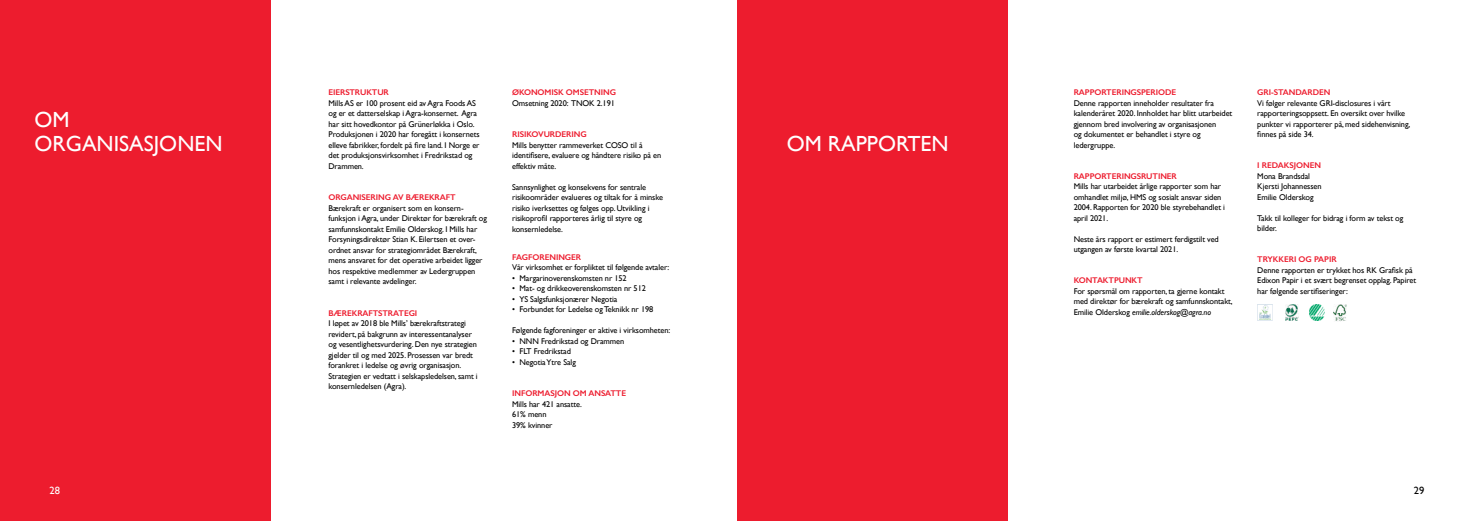
<style>
.page{position:relative;width:1474px;height:521px;background:#fff}
.page>*{position:absolute;margin:0;border:0;box-sizing:border-box;transform-origin:0 0}
.t1{font:21.88px/24.5px "Gill Sans";color:#fff}
.t2{font:10.5px "Gill Sans";color:#000}
.t3{font:10.5px "Gill Sans";color:#fff}
.t4{font:8.31px/10.5px "Gill Sans";letter-spacing:-.01em;color:#000}
.t5{font:600 8.31px "Gill Sans";letter-spacing:-.01em;color:#ed1c2e}
.s1{font-style:italic}
</style>
<div class="page">
<div style="left:0;top:0;width:270px;height:521px;background:#ed1c2e"></div>
<div style="left:737px;top:0;width:270px;height:521px;background:#ed1c2e"></div>
<img style="left:1285px;top:305px;width:13px;height:15px">
<img style="left:1257px;top:305px;width:14px;height:15px">
<img style="left:1333px;top:304px;width:13px;height:17px">
<img style="left:1309px;top:305px;width:15px;height:15px">
<h1 class="t1" style="left:35px;top:107px;width:189px">OM<br>ORGANISASJONEN</h1>
<p class="t3" style="left:50px;top:484px;width:12px">28</p>
<p class="t5" style="left:328px;top:87px;width:62px">EIERSTRUKTUR</p>
<p class="t4" style="left:328px;top:98px;width:153px">Mills AS er 100 prosent eid av Agra Foods AS og er et datterselskap i Agra-konsernet. Agra har sitt hovedkontor på Grünerløkka i Oslo.<br>Produksjonen i 2020 har foregått i konsernets elleve fabrikker, fordelt på fire land. I Norge er det produksjonsvirksomhet i Fredrikstad og Drammen.</p>
<p class="t5" style="left:328px;top:192px;width:129px">ORGANISERING AV BÆREKRAFT</p>
<p class="t4" style="left:328px;top:203px;width:160px">Bærekraft er organisert som en konsern&shy;funksjon i Agra, under Direktør for bærekraft og samfunnskontakt Emilie Olderskog. I Mills har Forsyningsdirektør Stian K. Eilertsen et over&shy;ordnet ansvar for strategiområdet Bærekraft, mens ansvaret for det operative arbeidet ligger hos respektive medlemmer av Ledergruppen samt i relevante avdelinger.</p>
<p class="t5" style="left:328px;top:308px;width:90px">BÆREKRAFTSTRATEGI</p>
<p class="t4" style="left:328px;top:318px;width:151px">I løpet av 2018 ble Mills’ bærekraftstrategi revidert, på bakgrunn av interessentanalyser og vesentlighetsvurdering. Den nye strategien gjelder til og med 2025. Prosessen var bredt forankret i ledelse og øvrig organisasjon.<br>Strategien er vedtatt i selskapsledelsen, samt i konsernledelsen (Agra).</p>
<p class="t5" style="left:512px;top:87px;width:105px">ØKONOMISK OMSETNING</p>
<p class="t4" style="left:512px;top:98px;width:104px">Omsetning 2020: TNOK 2.191</p>
<p class="t5" style="left:512px;top:129px;width:76px">RISIKOVURDERING</p>
<p class="t4" style="left:512px;top:140px;width:151px">Mills benytter rammeverket COSO til å identifisere, evaluere og håndtere risiko på en effektiv måte.</p>
<p class="t4" style="left:512px;top:182px;width:152px">Sannsynlighet og konsekvens for sentrale risikoområder evalueres og tiltak for å minske risiko iverksettes og følges opp. Utvikling i risikoprofil rapporteres årlig til styre og konsernledelse.</p>
<p class="t5" style="left:512px;top:252px;width:71px">FAGFORENINGER</p>
<p class="t4" style="left:512px;top:262px;width:159px">Vår virksomhet er forpliktet til følgende avtaler:</p>
<p class="t4" style="left:512px;top:272px;width:116px">• Margarinoverenskomsten nr 152</p>
<p class="t4" style="left:512px;top:283px;width:135px">• Mat- og drikkeoverenskomsten nr 512</p>
<p class="t4" style="left:512px;top:293px;width:107px">• YS Salgsfunksjonærer Negotia</p>
<p class="t4" style="left:512px;top:304px;width:143px">• Forbundet for Ledelse og Teknikk nr 198</p>
<p class="t4" style="left:512px;top:325px;width:160px">Følgende fagforeninger er aktive i virksomheten:</p>
<p class="t4" style="left:512px;top:335px;width:114px">• NNN Fredrikstad og Drammen</p>
<p class="t4" style="left:512px;top:346px;width:60px">• FLT Fredrikstad</p>
<p class="t4" style="left:512px;top:356px;width:65px">• Negotia Ytre Salg</p>
<p class="t5" style="left:512px;top:388px;width:115px">INFORMASJON OM ANSATTE</p>
<p class="t4" style="left:512px;top:398px;width:71px">Mills har 421 ansatte.<br>61% menn<br>39% kvinner</p>
<h1 class="t1" style="left:786px;top:131px;width:163px">OM RAPPORTEN</h1>
<p class="t5" style="left:1073px;top:87px;width:104px">RAPPORTERINGSPERIODE</p>
<p class="t4" style="left:1073px;top:98px;width:160px">Denne rapporten inneholder resultater fra kalenderåret 2020. Innholdet har blitt utarbeidet gjennom bred involvering av organisasjonen<br>og dokumentet er behandlet i styre og ledergruppe.</p>
<p class="t5" style="left:1073px;top:171px;width:105px">RAPPORTERINGSRUTINER</p>
<p class="t4" style="left:1073px;top:181px;width:153px">Mills har utarbeidet årlige rapporter som har omhandlet miljø, HMS og sosialt ansvar siden 2004. Rapporten for 2020 ble styrebehandlet i april 2021.</p>
<p class="t4" style="left:1073px;top:234px;width:147px">Neste års rapport er estimert ferdigstilt ved utgangen av første kvartal 2021.</p>
<p class="t5" style="left:1073px;top:275px;width:71px">KONTAKTPUNKT</p>
<p class="t4" style="left:1073px;top:285px;width:161px">For spørsmål om rapporten, ta gjerne kontakt med direktør for bærekraft og samfunnskontakt,<br>Emilie Olderskog <span class="s1">emilie.olderskog@agra.no</span></p>
<p class="t5" style="left:1257px;top:87px;width:75px">GRI-STANDARDEN</p>
<p class="t4" style="left:1257px;top:98px;width:154px">Vi følger relevante GRI-disclosures i vårt rapporteringsoppsett. En oversikt over hvilke punkter vi rapporterer på, med sidehenvisning, finnes på side 34.</p>
<p class="t5" style="left:1257px;top:160px;width:65px">I REDAKSJONEN</p>
<p class="t4" style="left:1257px;top:170px;width:66px">Mona Brandsdal<br>Kjersti Johannessen<br>Emilie Olderskog</p>
<p class="t4" style="left:1257px;top:212px;width:147px">Takk til kolleger for bidrag i form av tekst og bilder.</p>
<p class="t5" style="left:1257px;top:254px;width:81px">TRYKKERI OG PAPIR</p>
<p class="t4" style="left:1257px;top:265px;width:160px">Denne rapporten er trykket hos RK Grafisk på<br>Edixon Papir i et svært begrenset opplag. Papiret har følgende sertifiseringer:</p>
<p class="t2" style="left:1413px;top:484px;width:12px">29</p>
</div>
